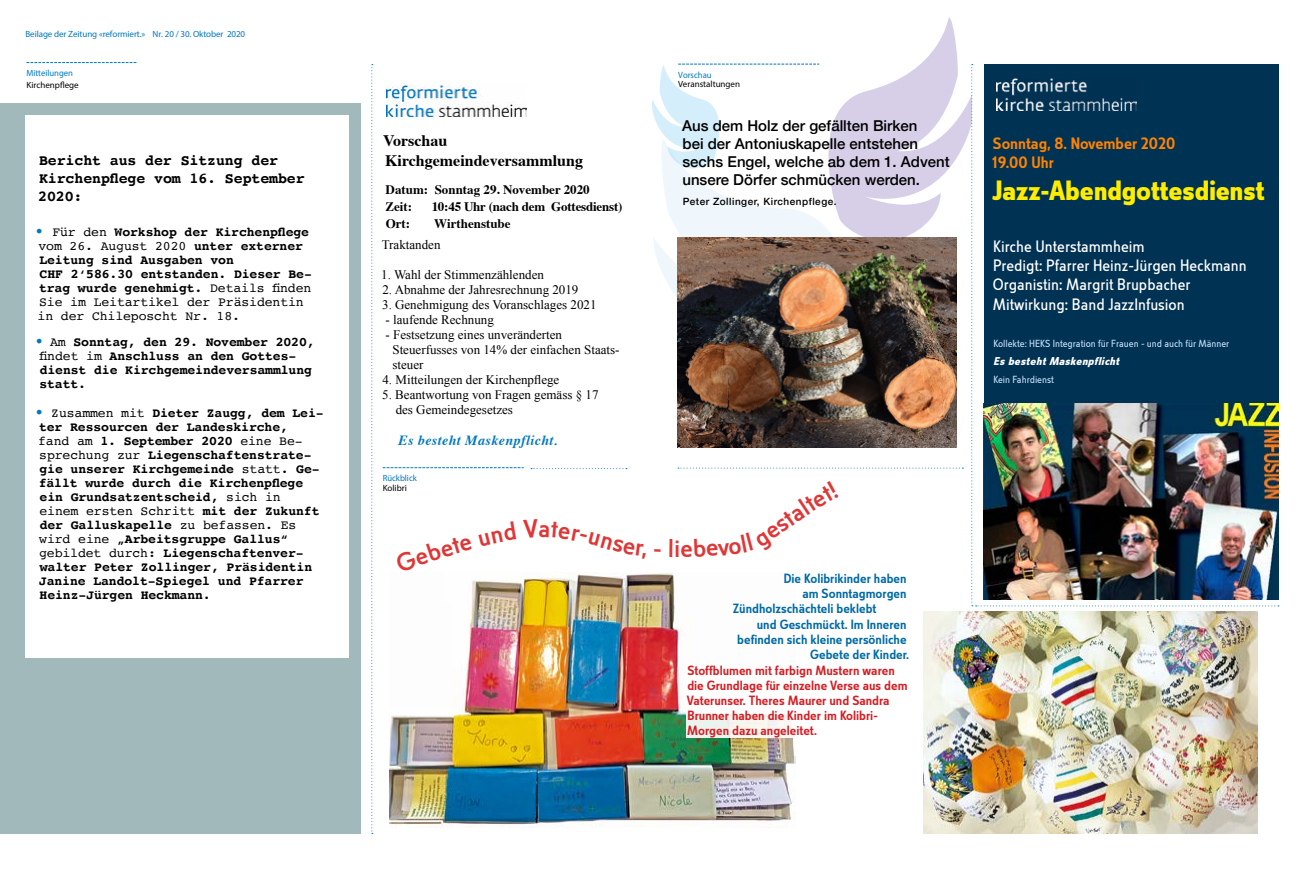
<style>
.page{position:relative;width:1304px;height:885px;background:#fff}
.page>*{position:absolute;margin:0;border:0;box-sizing:border-box;transform-origin:0 0}
.t1{font:700 27px "Cst Berlin West OT";color:#ffed00}
.t2{font:25px "Cst Berlin West Original OT";color:#e03636}
.t3{font:16px/19.2px "Cst Berlin West OT";color:#fff}
.t4{font:700 16px/19.2px "Times";color:#000}
.t5{font:500 16px/19.2px "Cst Berlin West OT";color:#ff8300}
.t6{font:500 15px/18px "Helvetica Neue";color:#000}
.t7{font:700 15px/18px "Courier";letter-spacing:-.01em;color:#000}
.t8{font:italic 700 14px "Times";letter-spacing:.03em;color:#0078bf}
.t9{font:700 13px/14px "Courier";letter-spacing:-.01em;color:#000}
.t10{font:13px/15px "Times New Roman";color:#000}
.t11{font:500 13px/15px "Cst Berlin West OT";color:#d41f24}
.t12{font:500 13px "Cst Berlin West OT";color:#006ba6}
.t13{font:700 13px/17px "Times";color:#000}
.t14{font:italic 700 11px "Cst Berlin West OT";color:#fff}
.t15{font:10px "Cst Berlin West OT";color:#bfdaf2}
.t16{font:500 10px "Helvetica Neue";letter-spacing:.05em;color:#000}
.t17{font:9px "Myriad Pro";letter-spacing:-.01em;color:#0078bf}
.t18{font:9px "Myriad Pro";color:#000}
.t19{font:9px "Myriad Pro";letter-spacing:-.01em;color:#0078bf;scale:.96 1}
.s1{font-weight:400;font-size:15px;color:#0078bf}
.s2{font-weight:400}
</style>
<div class="page">
<svg style="left:371px;top:64px;width:2px;height:769px"></svg>
<div style="left:0;top:103px;width:360px;height:730px;background:#a2b9bb"></div>
<div style="left:26px;top:115px;width:323px;height:543px;background:#fff"></div>
<svg style="left:26px;top:62px;width:111px;height:1px"></svg>
<img style="left:389px;top:606px;width:407px;height:220px">
<img style="left:923px;top:611px;width:335px;height:222px">
<div style="left:686px;top:666px;width:224px;height:71px;background:#fff"></div>
<img style="left:383px;top:17px;width:896px;height:589px">
<p class="t17" style="left:26px;top:29px;width:221px">Beilage der Zeitung «reformiert.» Nr. 20 / 30. Oktober 2020</p>
<p class="t19" style="left:26px;top:68px;width:50px">Mitteilungen</p>
<p class="t18" style="left:26px;top:80px;width:54px">Kirchenpflege</p>
<p class="t7" style="left:38px;top:151px;width:268px">Bericht aus der Sitzung der<br>Kirchenpflege vom 16. September<br>2020:</p>
<p class="t9" style="left:35px;top:225px;width:279px"><span class="s1">•</span> <span class="s2">Für den</span> Workshop der Kirchenpflege <span class="s2">vom 26. August 2020</span> unter externer Leitung sind Ausgaben von<br>CHF 2‘586.30 entstanden. Dieser Be&shy;trag wurde genehmigt. <span class="s2">Details finden Sie im Leitartikel der Präsidentin in der Chileposcht Nr. 18.</span></p>
<p class="t9" style="left:39px;top:335px;width:277px;text-indent:-5px"><span class="s1">•</span> <span class="s2">Am</span> Sonntag, den 29. November 2020, <span class="s2">findet im</span> Anschluss an den Gottes&shy;dienst die Kirchgemeindeversammlung statt.</p>
<p class="t9" style="left:35px;top:405px;width:291px"><span class="s1">•</span> <span class="s2">Zusammen mit</span> Dieter Zaugg, dem Lei&shy;ter Ressourcen der Landeskirche,<br><span class="s2">fand am</span> 1. September 2020 <span class="s2">eine Be&shy;sprechung zur</span> Liegenschaftenstrate&shy;gie unserer Kirchgemeinde <span class="s2">statt</span>. Ge&shy;fällt wurde durch die Kirchenpflege ein Grundsatzentscheid, <span class="s2">sich in<br>einem ersten Schritt</span> mit der Zukunft der Galluskapelle <span class="s2">zu befassen. Es wird eine</span> „Arbeitsgruppe Gallus“ <span class="s2">gebildet durch:</span> Liegenschaftenver&shy;walter Peter Zollinger, Präsidentin Janine Landolt-Spiegel und Pfarrer Heinz-Jürgen Heckmann.</p>
<p class="t4" style="left:383px;top:130px;width:201px">Vorschau<br>Kirchgemeindeversammlung</p>
<p class="t13" style="left:385px;top:179px;width:206px">Datum: Sonntag 29. November 2020<br>Zeit:</p>
<p class="t13" style="left:432px;top:196px;width:192px">10:45 Uhr (nach dem Gottesdienst)</p>
<p class="t13" style="left:386px;top:213px;width:26px">Ort:</p>
<p class="t13" style="left:434px;top:213px;width:78px">Wirthenstube</p>
<p class="t10" style="left:382px;top:237px;width:60px">Traktanden</p>
<p class="t10" style="left:381px;top:267px;width:164px">1. Wahl der Stimmenzählenden</p>
<p class="t10" style="left:382px;top:282px;width:198px">2. Abnahme der Jahresrechnung 2019</p>
<p class="t10" style="left:382px;top:297px;width:216px">3. Genehmigung des Voranschlages 2021</p>
<p class="t10" style="left:386px;top:312px;width:110px">- laufende Rechnung</p>
<p class="t10" style="left:392px;top:327px;width:229px;text-indent:-7px">- Festsetzung eines unveränderten<br>Steuerfusses von 14% der einfachen Staats&shy;steuer</p>
<p class="t10" style="left:382px;top:372px;width:178px">4. Mitteilungen der Kirchenpflege</p>
<p class="t10" style="left:396px;top:387px;width:204px;text-indent:-13px">5. Beantwortung von Fragen gemäss § 17 des Gemeindegesetzes</p>
<p class="t8" style="left:398px;top:427px;width:161px">Es besteht Maskenpflicht.</p>
<p class="t19" style="left:383px;top:473px;width:37px">Rückblick</p>
<p class="t18" style="left:383px;top:482px;width:26px">Kolibri</p>
<p class="t19" style="left:678px;top:69px;width:36px">Vorschau</p>
<p class="t18" style="left:678px;top:78px;width:63px">Veranstaltungen</p>
<p class="t6" style="left:682px;top:115px;width:269px">Aus dem Holz der gefällten Birken<br>bei der Antoniuskapelle entstehen sechs Engel, welche ab dem 1. Advent unsere Dörfer schmücken werden.</p>
<p class="t16" style="left:683px;top:193px;width:155px">Peter Zollinger, Kirchenpflege.</p>
<p class="t5" style="left:992px;top:134px;width:184px">Sonntag, 8. November 2020<br>19.00 Uhr</p>
<h1 class="t1" style="left:993px;top:175px;width:273px">Jazz-Abendgottesdienst</h1>
<p class="t3" style="left:993px;top:237px;width:255px">Kirche Unterstammheim<br>Predigt: Pfarrer Heinz-Jürgen Heckmann<br>Organistin: Margrit Brupbacher<br>Mitwirkung: Band JazzInfusion</p>
<p class="t15" style="left:993px;top:338px;width:237px">Kollekte: HEKS Integration für Frauen - und auch für Männer</p>
<p class="t14" style="left:994px;top:354px;width:130px">Es bestehtMaskenpflicht</p>
<p class="t15" style="left:993px;top:374px;width:62px">Kein Fahrdienst</p>
<h2 class="t2" style="left:674px;top:534px;width:8px">i</h2>
<p class="t12" style="left:784px;top:571px;width:124px">Die Kolibrikinder haben</p>
<p class="t12" style="left:802px;top:586px;width:106px">am Sonntagmorgen</p>
<p class="t12" style="left:733px;top:601px;width:145px">Zündholzschächteli beklebt</p>
<p class="t12" style="left:757px;top:616px;width:151px">und Geschmückt. Im Inneren</p>
<p class="t12" style="left:737px;top:631px;width:171px">befinden sich kleine persönliche</p>
<p class="t12" style="left:810px;top:646px;width:100px">Gebete der Kinder.</p>
<p class="t11" style="left:687px;top:663px;width:222px">Stoffblumen mit farbign Mustern waren die Grundlage für einzelne Verse aus dem Vaterunser. Theres Maurer und Sandra Brunner haben die Kinder im Kolibri-Morgen dazu angeleitet.</p>
</div>
